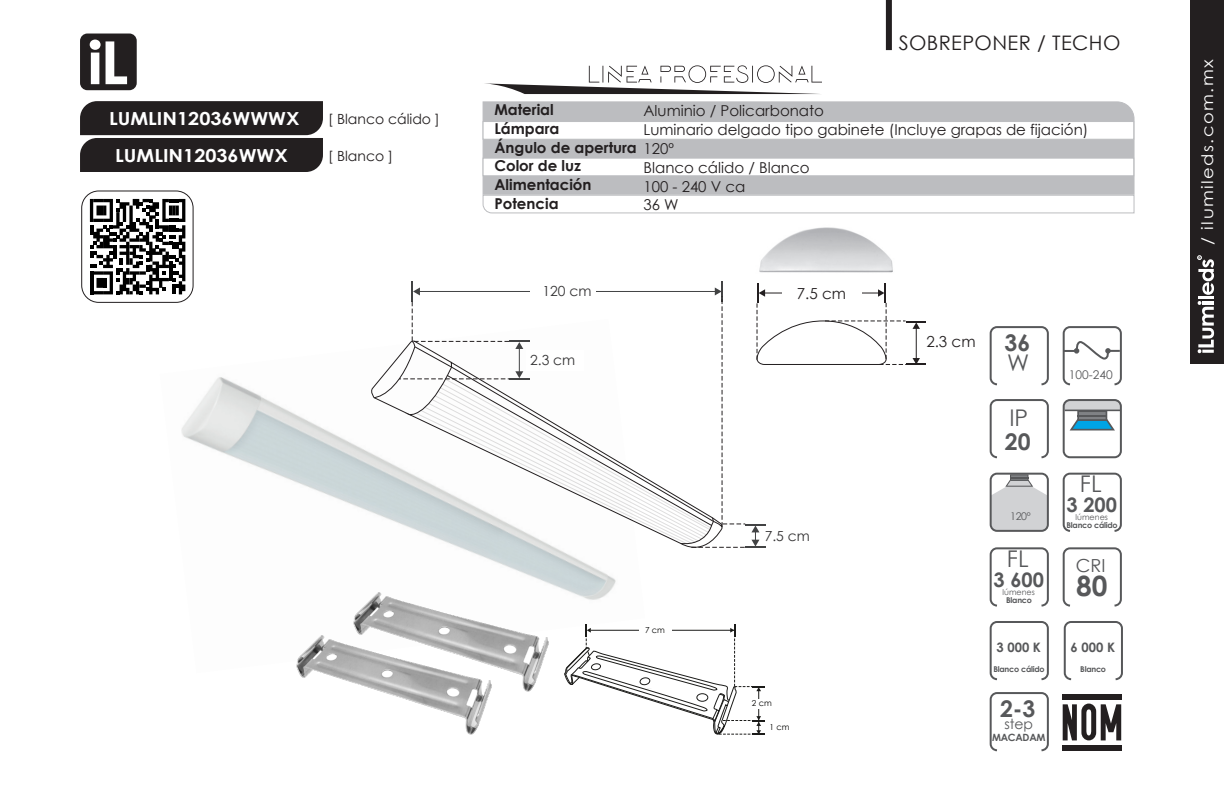
<style>
.page{position:relative;width:1224px;height:792px;background:#fff}
.page>*{position:absolute;margin:0;border:0;box-sizing:border-box;transform-origin:0 0}
.t1{font:700 28px "Century Gothic";color:#57585a}
.t2{font:700 23px "Century Gothic";color:#57585a}
.t3{font:23px "Century Gothic";color:#57585a}
.t4{font:20px "Century Gothic";letter-spacing:.02em;color:#231f20}
.t5{font:700 20px "Century Gothic";color:#57585a}
.t6{font:700 18px "Century Gothic";color:#fff;scale:1.1 1}
.t7{font:18px "Century Gothic";color:#57585a}
.t8{font:16px "Century Gothic";letter-spacing:.08em;color:#fff;scale:1.12 1}
.t9{font:15.2px "Century Gothic";color:#231f20}
.t10{font:15px "Century Gothic";color:#231f20}
.t11{font:700 15px "Century Gothic";color:#231f20}
.t12{font:14px "Century Gothic";color:#231f20}
.t13{font:14px "Century Gothic";color:#353435}
.t14{font:14px "Century Gothic";color:#57585a}
.t15{font:700 13px "Century Gothic";color:#57585a}
.t16{font:12px "Century Gothic";color:#57585a}
.t17{font:10.6px "Century Gothic";color:#57585a}
.t18{font:700 10px "Century Gothic";letter-spacing:-.025em;color:#57585a}
.t19{font:8.2px "Century Gothic";color:#050504}
.t20{font:700 8px "Century Gothic";letter-spacing:-.025em;color:#57585a}
.t21{font:8px "Century Gothic";color:#57585a}
.s1{font-weight:400}
</style>
<div class="page">
<div style="left:1190px;top:0;width:34px;height:364px;background:#231f20"></div>
<hr style="left:1198px;top:296px;width:16px;height:3px;background:#fff">
<svg style="left:1198px;top:301px;width:16px;height:52px"></svg>
<svg style="left:1197px;top:255px;width:17px;height:40px"></svg>
<img style="left:181px;top:377px;width:435px;height:223px">
<img style="left:760px;top:227px;width:133px;height:38px">
<svg style="left:370px;top:281px;width:556px;height:276px"></svg>
<div style="left:782px;top:283px;width:80px;height:31px;background:#fff"></div>
<div style="left:1063px;top:695px;width:59px;height:5px;background:#231f20"></div>
<div style="left:1063px;top:745px;width:59px;height:5px;background:#231f20"></div>
<svg style="left:1063px;top:704px;width:58px;height:36px"></svg>
<div style="left:1063px;top:547px;width:59px;height:60px;border:2px solid #57585a;border-radius:6px"></div>
<div style="left:990px;top:326px;width:59px;height:59px;border:2px solid #57585a;border-radius:6px"></div>
<div style="left:990px;top:399px;width:59px;height:59px;border:2px solid #57585a;border-radius:6px"></div>
<div style="left:1063px;top:326px;width:59px;height:59px;border:2px solid #57585a;border-radius:6px"></div>
<svg style="left:1062px;top:340px;width:60px;height:21px"></svg>
<div style="left:1063px;top:473px;width:59px;height:59px;border:2px solid #57585a;border-radius:6px"></div>
<div style="left:990px;top:547px;width:59px;height:60px;border:2px solid #57585a;border-radius:6px"></div>
<div style="left:990px;top:692px;width:59px;height:59px;border:2px solid #57585a;border-radius:6px"></div>
<svg style="left:1066px;top:402px;width:53px;height:28px"></svg>
<hr style="left:1077px;top:415px;width:30px;height:1px;background:#57585a">
<div style="left:1063px;top:399px;width:59px;height:59px;border:2px solid #57585a;border-radius:6px"></div>
<hr style="left:1065px;top:410px;width:55px;height:1px;background:#57585a">
<svg style="left:993px;top:476px;width:53px;height:53px"></svg>
<div style="left:990px;top:473px;width:59px;height:59px;border:2px solid #57585a;border-radius:6px"></div>
<img style="left:296px;top:635px;width:194px;height:100px">
<img style="left:341px;top:590px;width:230px;height:103px">
<svg style="left:564px;top:624px;width:201px;height:111px"></svg>
<svg style="left:482px;top:195px;width:653px;height:19px"></svg>
<div style="left:482px;top:101px;width:653px;height:94px;background:#bcbdc0"></div>
<div style="left:483px;top:121px;width:651px;height:19px;background:#fff;border:1px solid #bcbdc0"></div>
<div style="left:483px;top:158px;width:651px;height:18px;background:#fff;border:1px solid #bcbdc0"></div>
<svg style="left:485px;top:65px;width:337px;height:29px"></svg>
<svg style="left:80px;top:101px;width:243px;height:71px;background:#2f2b2c"></svg>
<div style="left:80px;top:34px;width:57px;height:56px;background:#231f20;border-radius:7px"></div>
<svg style="left:90px;top:40px;width:37px;height:44px"></svg>
<div style="left:81px;top:190px;width:113px;height:113px;border:1px solid #231f20;border-radius:17px"></div>
<svg style="left:90px;top:199px;width:95px;height:95px"></svg>
<div style="left:886px;top:0;width:6px;height:50px;background:#231f20"></div>
<div style="left:990px;top:621px;width:59px;height:59px;border:2px solid #57585a;border-radius:6px"></div>
<div style="left:1064px;top:621px;width:59px;height:59px;border:2px solid #57585a;border-radius:6px"></div>
<p class="t6" style="left:109px;top:107px;width:175px">LUMLIN12036WWWX</p>
<p class="t6" style="left:115px;top:144px;width:158px">LUMLIN12036WWX</p>
<p class="t12" style="left:328px;top:111px;width:113px">[ Blanco cálido ]</p>
<p class="t12" style="left:328px;top:148px;width:66px">[ Blanco ]</p>
<p class="t4" style="left:899px;top:31px;width:223px">SOBREPONER / TECHO</p>
<p class="t11" style="left:494px;top:100px;width:61px">Material</p>
<p class="t11" style="left:494px;top:119px;width:67px">Lámpara</p>
<p class="t11" style="left:494px;top:138px;width:181px">Ángulo de apertura <span class="s1">120º</span></p>
<p class="t11" style="left:494px;top:156px;width:88px">Color de luz</p>
<p class="t11" style="left:494px;top:175px;width:99px">Alimentación</p>
<p class="t11" style="left:494px;top:194px;width:66px">Potencia</p>
<p class="t10" style="left:643px;top:102px;width:182px">Aluminio / Policarbonato</p>
<p class="t10" style="left:643px;top:121px;width:446px">Luminario delgado tipo gabinete (Incluye grapas de fijación)</p>
<p class="t10" style="left:643px;top:158px;width:168px">Blanco cálido / Blanco</p>
<p class="t10" style="left:643px;top:177px;width:103px">100 - 240 V ca</p>
<p class="t10" style="left:643px;top:196px;width:37px">36 W</p>
<p class="t13" style="left:542px;top:283px;width:51px">120 cm</p>
<p class="t13" style="left:530px;top:351px;width:47px">2.3 cm</p>
<p class="t19" style="left:645px;top:624px;width:21px">7 cm</p>
<p class="t9" style="left:797px;top:284px;width:51px">7.5 cm</p>
<p class="t13" style="left:765px;top:527px;width:47px">7.5 cm</p>
<p class="t19" style="left:752px;top:697px;width:21px">2 cm</p>
<p class="t19" style="left:770px;top:721px;width:21px">1 cm</p>
<p class="t9" style="left:926px;top:332px;width:51px">2.3 cm</p>
<p class="t2" style="left:1004px;top:329px;width:27px">36</p>
<p class="t3" style="left:1007px;top:349px;width:24px">W</p>
<p class="t3" style="left:1009px;top:404px;width:20px">IP</p>
<p class="t2" style="left:1005px;top:427px;width:27px">20</p>
<p class="t17" style="left:1010px;top:509px;width:22px">120º</p>
<p class="t3" style="left:1007px;top:544px;width:23px">FL</p>
<p class="t5" style="left:994px;top:567px;width:52px">3 600</p>
<p class="t21" style="left:1003px;top:587px;width:34px">lúmenes</p>
<p class="t20" style="left:1006px;top:595px;width:27px">Blanco</p>
<p class="t15" style="left:997px;top:639px;width:46px">3 000 K</p>
<p class="t20" style="left:993px;top:664px;width:53px">Blanco cálido</p>
<p class="t2" style="left:1000px;top:694px;width:37px">2-3</p>
<p class="t14" style="left:1004px;top:716px;width:30px">step</p>
<p class="t18" style="left:992px;top:731px;width:55px">MACADAM</p>
<p class="t16" style="left:1069px;top:368px;width:45px">100-240</p>
<p class="t3" style="left:1080px;top:470px;width:23px">FL</p>
<p class="t5" style="left:1067px;top:492px;width:52px">3 200</p>
<p class="t21" style="left:1076px;top:512px;width:34px">lúmenes</p>
<p class="t20" style="left:1066px;top:520px;width:53px">Blanco cálido</p>
<p class="t7" style="left:1076px;top:555px;width:31px">CRI</p>
<p class="t1" style="left:1076px;top:569px;width:33px">80</p>
<p class="t15" style="left:1071px;top:639px;width:46px">6 000 K</p>
<p class="t20" style="left:1080px;top:664px;width:27px">Blanco</p>
<p class="t8" style="left:1198px;top:245px;width:167px;rotate:-90deg">/ ilumileds.com.mx</p>
</div>
